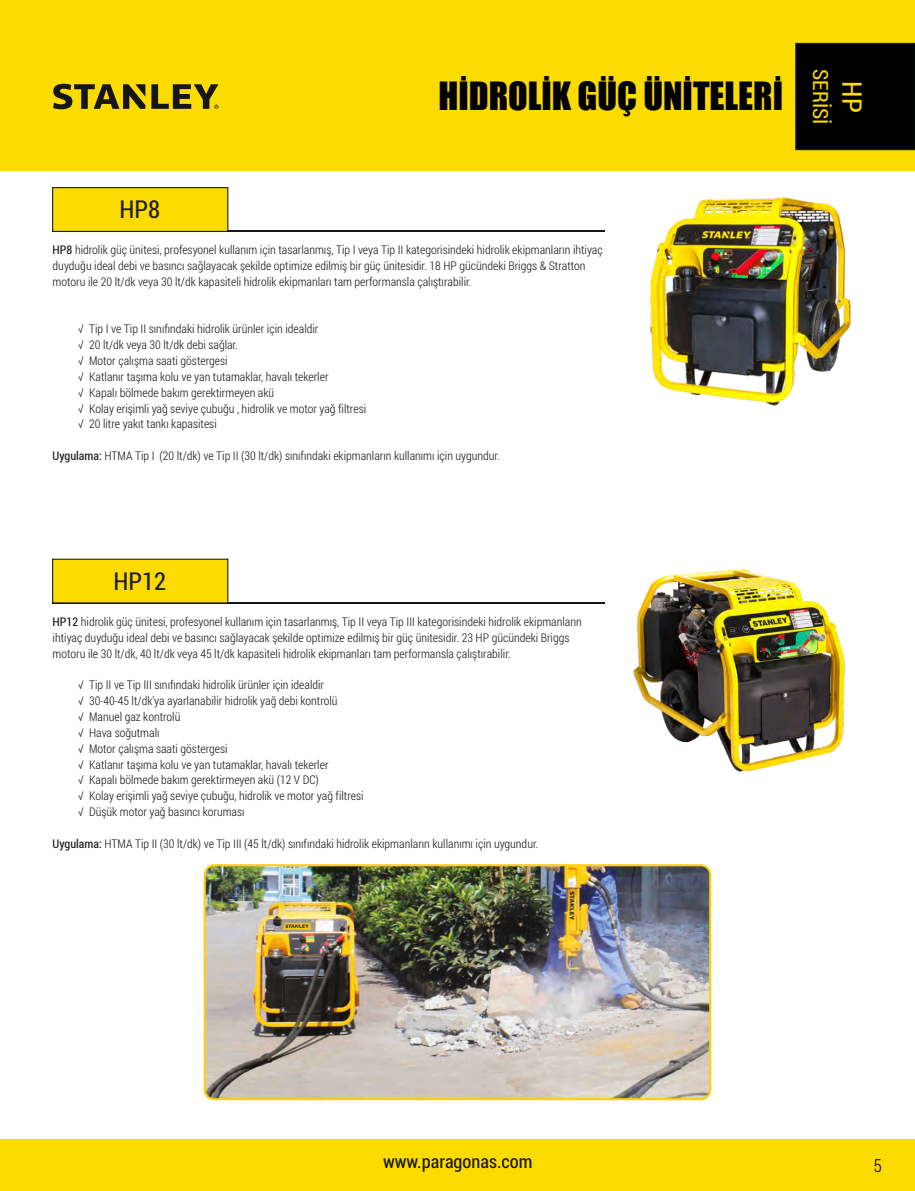
<style>
.page{position:relative;width:915px;height:1191px;background:#fff}
.page>*{position:absolute;margin:0;border:0;box-sizing:border-box;transform-origin:0 0}
.t1{font:36px "Impact";color:#000}
.t2{font:27px "Roboto Condensed";color:#fcdb01}
.t3{font:24.75px "Roboto Condensed";color:#211d1e}
.t4{font:21px "Roboto Condensed";color:#fcdb01}
.t5{font:18.45px "Roboto Condensed";color:#151616}
.t6{font:300 18px "Roboto Condensed";color:#000}
.t7{font:300 12px/15.9px "Roboto Condensed";color:#151616}
.s1{font-weight:400}
.s2{color:#211d1e}
</style>
<div class="page">
<hr style="left:53px;top:602px;width:552px;height:1px;background:#151616">
<hr style="left:53px;top:231px;width:552px;height:1px;background:#151616">
<div style="left:0;top:0;width:914px;height:170px;background:#fcdb01"></div>
<img style="left:205px;top:865px;width:505px;height:234px;border-radius:9px">
<div style="left:203px;top:864px;width:508px;height:236px;border:2px solid #fdd10c;border-radius:9px"></div>
<div style="left:52px;top:187px;width:176px;height:45px;background:#fcdb01;border:1px solid #151616"></div>
<img style="left:649px;top:197px;width:202px;height:209px">
<div style="left:52px;top:558px;width:176px;height:45px;background:#fcdb01"></div>
<div style="left:0;top:1140px;width:914px;height:51px;background:#fcdb01"></div>
<div style="left:795px;top:43px;width:119px;height:107px;background:#000;border:1px solid #151616"></div>
<svg style="left:53px;top:84px;width:165px;height:25px"></svg>
<img style="left:633px;top:569px;width:212px;height:203px">
<h3 class="t3" style="left:119px;top:192px;width:42px">HP8</h3>
<h3 class="t4" style="left:835px;top:69px;width:57px;rotate:90deg">SERİSİ</h3>
<h1 class="t1" style="left:438px;top:82px;width:346px">HİDROLİK GÜÇ ÜNİTELERİ</h1>
<h2 class="t2" style="left:870px;top:81px;width:33px;rotate:90deg">HP</h2>
<p class="t7" style="left:53px;top:242px;width:551px"><span class="s1">HP8</span> hidrolik güç ünitesi, profesyonel kullanım için tasarlanmış, Tip I veya Tip II kategorisindeki hidrolik ekipmanların ihtiyaç duyduğu ideal debi ve basıncı sağlayacak şekilde optimize edilmiş bir güç ünitesidir. 18 HP gücündeki Briggs &amp; Stratton motoru ile 20 lt/dk veya 30 lt/dk kapasiteli hidrolik ekipmanları tam performansla çalıştırabilir.</p>
<p class="t7" style="left:78px;top:321px;width:241px"><span class="s2">√</span> Tip I ve Tip II sınıfındaki hidrolik ürünler için idealdir</p>
<p class="t7" style="left:78px;top:337px;width:161px"><span class="s2">√</span> 20 lt/dk veya 30 lt/dk debi sağlar.</p>
<p class="t7" style="left:78px;top:352px;width:151px"><span class="s2">√</span> Motor çalışma saati göstergesi</p>
<p class="t7" style="left:78px;top:384px;width:197px"><span class="s2">√</span> Kapalı bölmede bakım gerektirmeyen akü</p>
<p class="t7" style="left:78px;top:368px;width:252px"><span class="s2">√</span> Katlanır taşıma kolu ve yan tutamaklar, havalı tekerler</p>
<p class="t7" style="left:78px;top:400px;width:289px"><span class="s2">√</span> Kolay erişimli yağ seviye çubuğu , hidrolik ve motor yağ filtresi</p>
<p class="t7" style="left:78px;top:416px;width:140px"><span class="s2">√</span> 20 litre yakıt tankı kapasitesi</p>
<p class="t7" style="left:53px;top:447px;width:448px"><span class="s1">Uygulama:</span> HTMA Tip I (20 lt/dk) ve Tip II (30 lt/dk) sınıfındaki ekipmanların kullanımı için uygundur.</p>
<h3 class="t3" style="left:113px;top:564px;width:54px">HP12</h3>
<p class="t7" style="left:53px;top:613px;width:530px"><span class="s1">HP12</span> hidrolik güç ünitesi, profesyonel kullanım için tasarlanmış, Tip II veya Tip III kategorisindeki hidrolik ekipmanların ihtiyaç duyduğu ideal debi ve basıncı sağlayacak şekilde optimize edilmiş bir güç ünitesidir. 23 HP gücündeki Briggs motoru ile 30 lt/dk, 40 lt/dk veya 45 lt/dk kapasiteli hidrolik ekipmanları tam performansla çalıştırabilir.</p>
<p class="t7" style="left:78px;top:677px;width:261px"><span class="s2">√</span> Tip II ve Tip III sınıfındaki hidrolik ürünler için idealdir<br><span class="s2">√</span> 30-40-45 lt/dk'ya ayarlanabilir hidrolik yağ debi kontrolü</p>
<p class="t7" style="left:78px;top:740px;width:252px"><span class="s2">√</span> Motor çalışma saati göstergesi<br><span class="s2">√</span> Katlanır taşıma kolu ve yan tutamaklar, havalı tekerler <span class="s2">√</span> Kapalı bölmede bakım gerektirmeyen akü (12 V DC)</p>
<p class="t7" style="left:78px;top:708px;width:104px"><span class="s2">√</span> Manuel gaz kontrolü <span class="s2">√</span> Hava soğutmalı</p>
<p class="t7" style="left:78px;top:787px;width:287px"><span class="s2">√</span> Kolay erişimli yağ seviye çubuğu, hidrolik ve motor yağ filtresi <span class="s2">√</span> Düşük motor yağ basıncı koruması</p>
<p class="t7" style="left:53px;top:835px;width:487px"><span class="s1">Uygulama:</span> HTMA Tip II (30 lt/dk) ve Tip III (45 lt/dk) sınıfındaki hidrolik ekipmanların kullanımı için uygundur.</p>
<h3 class="t5" style="left:383px;top:1149px;width:151px">www.paragonas.com</h3>
<h3 class="t6" style="left:873px;top:1152px;width:10px">5</h3>
</div>
